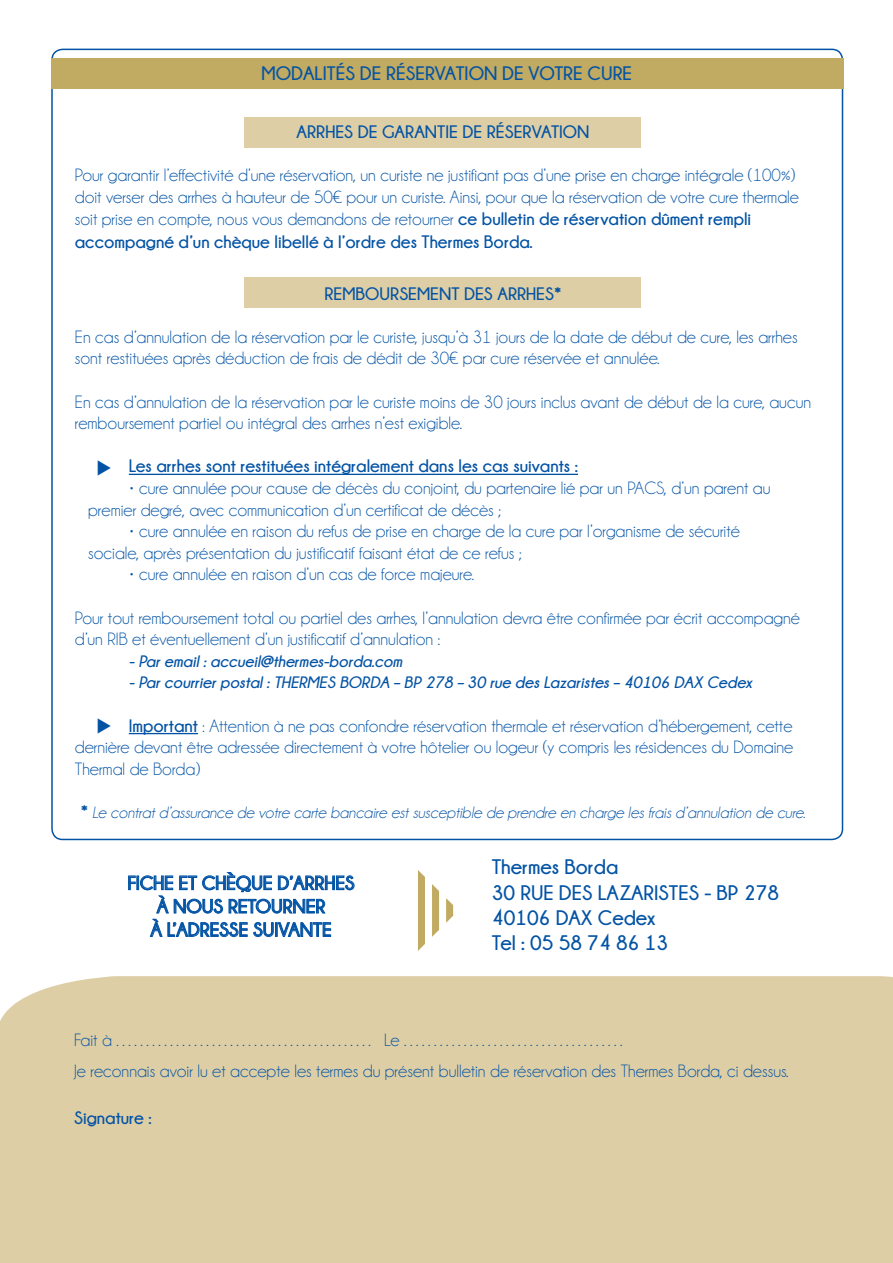
<style>
.page{position:relative;width:893px;height:1263px;background:#fff}
.page>*{position:absolute;margin:0;border:0;box-sizing:border-box;transform-origin:0 0}
.t1{font:700 21px "Champagne&Limousines";color:#0353a5}
.t2{font:700 19.5px "Champagne&Limousines";color:#0353a5}
.t3{font:18px/21.6px "Champagne&Limousines";color:#0353a5}
.t4{font:700 18px "Champagne&Limousines";color:#0353a5}
.t5{font:18px "Monotype Sorts";color:#0353a5}
.t6{font:italic 700 16.5px "Champagne&Limousines";color:#0353a5}
.t7{font:italic 16.5px "Champagne&Limousines";color:#0353a5}
.s1{font-weight:700}
.s2{font-weight:700;font-style:normal;font-size:18px}
</style>
<div class="page">
<div style="left:244px;top:117px;width:397px;height:30px;background:#ddcea6"></div>
<div style="left:244px;top:278px;width:397px;height:30px;background:#ddcea6"></div>
<div style="left:0;top:976px;width:893px;height:287px;background:#ddcea6"></div>
<svg style="left:128px;top:872px;width:227px;height:65px"></svg>
<div style="left:51px;top:59px;width:793px;height:30px;background:#c1aa61"></div>
<hr style="left:129px;top:474px;width:449px;height:1px;background:#0353a5">
<hr style="left:129px;top:733px;width:69px;height:1px;background:#0353a5">
<p class="t2" style="left:262px;top:62px;width:372px">MODALITÉS DE RÉSERVATION DE VOTRE CURE</p>
<p class="t4" style="left:296px;top:122px;width:294px">ARRHES DE GARANTIE DE RÉSERVATION</p>
<p class="t3" style="left:75px;top:165px;width:726px">Pour garantir l’effectivité d’une réservation, un curiste ne justifiant pas d’une prise en charge intégrale (100%) doit verser des arrhes à hauteur de 50€ pour un curiste. Ainsi, pour que la réservation de votre cure thermale soit prise en compte, nous vous demandons de retourner <span class="s1">ce bulletin de réservation dûment rempli</span></p>
<p class="t4" style="left:75px;top:232px;width:459px">accompagné d’un chèque libellé à l’ordre des Thermes Borda.</p>
<p class="t4" style="left:324px;top:283px;width:239px">REMBOURSEMENT DES ARRHES*</p>
<p class="t3" style="left:75px;top:326px;width:724px">En cas d’annulation de la réservation par le curiste, jusqu’à 31 jours de la date de début de cure, les arrhes sont restituées après déduction de frais de dédit de 30€ par cure réservée et annulée.</p>
<p class="t3" style="left:75px;top:391px;width:738px">En cas d’annulation de la réservation par le curiste moins de 30 jours inclus avant de début de la cure, aucun remboursement partiel ou intégral des arrhes n’est exigible.</p>
<p class="t4" style="left:129px;top:456px;width:451px">Les arrhes sont restituées intégralement dans les cas suivants :</p>
<p class="t3" style="left:129px;top:477px;width:643px">• cure annulée pour cause de décès du conjoint, du partenaire lié par un PACS, d’un parent au</p>
<p class="t3" style="left:88px;top:499px;width:414px">premier degré, avec communication d’un certificat de décès ;</p>
<p class="t3" style="left:129px;top:521px;width:613px">• cure annulée en raison du refus de prise en charge de la cure par l’organisme de sécurité</p>
<p class="t3" style="left:88px;top:542px;width:435px">sociale, après présentation du justificatif faisant état de ce refus ;</p>
<p class="t3" style="left:129px;top:564px;width:347px">• cure annulée en raison d’un cas de force majeure.</p>
<p class="t3" style="left:75px;top:607px;width:727px">Pour tout remboursement total ou partiel des arrhes, l’annulation devra être confirmée par écrit accompagné d’un RIB et éventuellement d’un justificatif d’annulation :</p>
<p class="t6" style="left:129px;top:652px;width:275px">- Par email : accueil@thermes-borda.com</p>
<p class="t6" style="left:129px;top:674px;width:625px">- Par courrier postal : THERMES BORDA – BP 278 – 30 rue des Lazaristes – 40106 DAX Cedex</p>
<p class="t3" style="left:75px;top:715px;width:720px;text-align:justify;text-indent:54px"><span class="s1">Important</span> : Attention à ne pas confondre réservation thermale et réservation d’hébergement, cette dernière devant être adressée directement à votre hôtelier ou logeur (y compris les résidences du Domaine Thermal de Borda)</p>
<p class="t7" style="left:81px;top:804px;width:726px"><span class="s2">*</span> Le contrat d’assurance de votre carte bancaire est susceptible de prendre en charge les frais d’annulation de cure.</p>
<p class="t5" style="left:96px;top:476px;width:18px;rotate:-90deg">t</p>
<p class="t5" style="left:96px;top:734px;width:18px;rotate:-90deg">t</p>
<p class="t2" style="left:128px;top:872px;width:229px">FICHE ET CHÈQUE D’ARRHES</p>
<p class="t2" style="left:157px;top:895px;width:170px">À NOUS RETOURNER</p>
<p class="t2" style="left:151px;top:919px;width:183px">À L’ADRESSE SUIVANTE</p>
<p class="t1" style="left:492px;top:855px;width:128px">Thermes Borda</p>
<p class="t1" style="left:492px;top:881px;width:289px">30 RUE DES LAZARISTES - BP 278</p>
<p class="t1" style="left:492px;top:906px;width:165px">40106 DAX Cedex</p>
<p class="t1" style="left:492px;top:931px;width:178px">Tel : 05 58 74 86 13</p>
<p class="t3" style="left:74px;top:1029px;width:550px">Fait à ……………………………………. Le ……………………………….</p>
<p class="t3" style="left:74px;top:1060px;width:716px">Je reconnais avoir lu et accepte les termes du présent bulletin de réservation des Thermes Borda, ci dessus.</p>
<p class="t4" style="left:74px;top:1108px;width:79px">Signature :</p>
</div>
